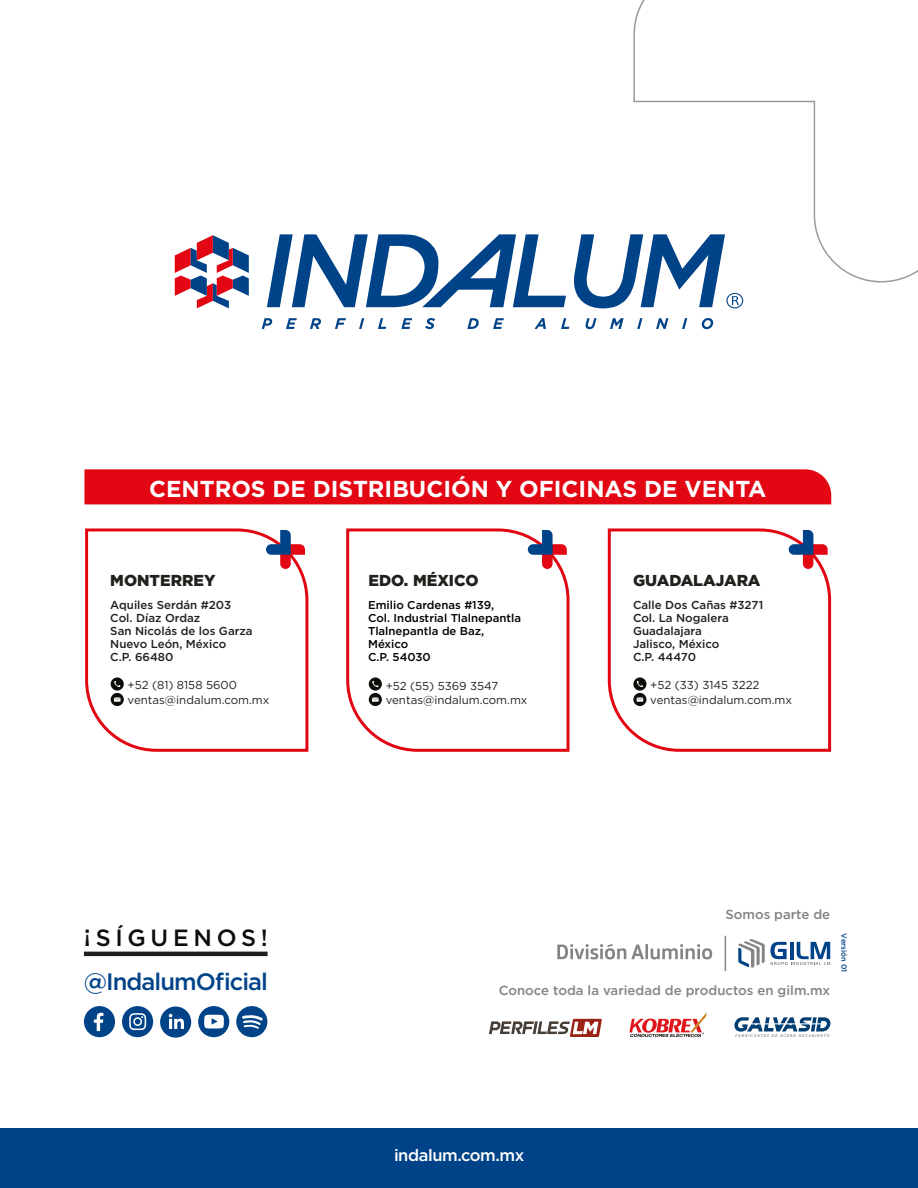
<style>
.page{position:relative;width:918px;height:1188px;background:#fff}
.page>*{position:absolute;margin:0;border:0;box-sizing:border-box;transform-origin:0 0}
.t1{font:500 23.7px "Gotham";letter-spacing:-.04em;color:#004388}
.t2{font:500 23.4px "Gotham";letter-spacing:.2em;color:#0f0d0a}
.t3{font:700 23.1px "Gotham";color:#fff}
.t4{font:500 16.5px "Gotham";letter-spacing:-.025em;color:#fff}
.t5{font:900 15.9px "Gotham";color:#20201d}
.t6{font:500 13.2px "Gotham";color:#858385}
.t7{font:500 11.55px/12.9px "Gotham";color:#20201d}
.t8{font:11.55px/14.4px "Gotham";color:#20201d}
.t9{font:500 11.4px/12.9px "Gotham";color:#010000}
.t10{font:500 7.5px "Gotham";color:#004388}
</style>
<div class="page">
<svg style="left:633px;top:0;width:285px;height:283px"></svg>
<div style="left:0;top:1129px;width:918px;height:59px;background:#004388"></div>
<svg style="left:267px;top:234px;width:299px;height:73px"></svg>
<svg style="left:175px;top:235px;width:74px;height:73px"></svg>
<svg style="left:574px;top:234px;width:169px;height:74px"></svg>
<svg style="left:262px;top:318px;width:10px;height:11px"></svg>
<svg style="left:286px;top:318px;width:11px;height:11px"></svg>
<svg style="left:310px;top:318px;width:11px;height:11px"></svg>
<svg style="left:335px;top:318px;width:11px;height:11px"></svg>
<svg style="left:359px;top:318px;width:5px;height:11px"></svg>
<svg style="left:378px;top:318px;width:8px;height:11px"></svg>
<svg style="left:401px;top:318px;width:11px;height:11px"></svg>
<svg style="left:425px;top:318px;width:10px;height:11px"></svg>
<svg style="left:467px;top:318px;width:12px;height:11px"></svg>
<svg style="left:493px;top:318px;width:11px;height:11px"></svg>
<svg style="left:534px;top:318px;width:12px;height:11px"></svg>
<svg style="left:561px;top:318px;width:8px;height:11px"></svg>
<svg style="left:586px;top:318px;width:11px;height:11px"></svg>
<svg style="left:610px;top:318px;width:14px;height:11px"></svg>
<svg style="left:637px;top:318px;width:5px;height:11px"></svg>
<svg style="left:656px;top:318px;width:12px;height:11px"></svg>
<svg style="left:682px;top:318px;width:5px;height:11px"></svg>
<svg style="left:702px;top:318px;width:11px;height:11px"></svg>
<svg style="left:85px;top:528px;width:224px;height:224px"></svg>
<svg style="left:346px;top:528px;width:224px;height:224px"></svg>
<svg style="left:607px;top:528px;width:225px;height:224px"></svg>
<div style="left:84px;top:469px;width:747px;height:35px;background:#e30613"></div>
<svg style="left:111px;top:677px;width:13px;height:29px"></svg>
<svg style="left:633px;top:677px;width:13px;height:29px"></svg>
<svg style="left:369px;top:677px;width:13px;height:29px"></svg>
<hr style="left:84px;top:952px;width:184px;height:4px;background:#1f1f1d">
<svg style="left:84px;top:1006px;width:31px;height:31px"></svg>
<svg style="left:160px;top:1007px;width:31px;height:31px"></svg>
<svg style="left:122px;top:1006px;width:31px;height:31px"></svg>
<svg style="left:198px;top:1006px;width:31px;height:31px"></svg>
<svg style="left:236px;top:1006px;width:31px;height:31px"></svg>
<svg style="left:738px;top:939px;width:92px;height:29px"></svg>
<svg style="left:557px;top:944px;width:87px;height:15px"></svg>
<hr style="left:645px;top:944px;width:3px;height:15px;background:#858385">
<svg style="left:651px;top:944px;width:61px;height:15px"></svg>
<hr style="left:725px;top:936px;width:1px;height:35px;background:#858385">
<svg style="left:629px;top:1012px;width:78px;height:25px"></svg>
<svg style="left:734px;top:1017px;width:97px;height:20px"></svg>
<svg style="left:489px;top:1019px;width:113px;height:18px"></svg>
<svg style="left:266px;top:530px;width:39px;height:39px"></svg>
<svg style="left:528px;top:530px;width:39px;height:39px"></svg>
<svg style="left:789px;top:530px;width:39px;height:39px"></svg>
<h3 class="t3" style="left:149px;top:473px;width:619px">CENTROS DE DISTRIBUCIÓN Y OFICINAS DE VENTA</h3>
<h3 class="t5" style="left:110px;top:569px;width:107px">MONTERREY</h3>
<p class="t7" style="left:110px;top:598px;width:144px">Aquiles Serdán #203<br>Col. Díaz Ordaz<br>San Nicolás de los Garza<br>Nuevo León, México<br>C.P. 66480</p>
<p class="t8" style="left:128px;top:678px;width:143px">+52 (81) 8158 5600 ventas@indalum.com.mx</p>
<h3 class="t5" style="left:368px;top:569px;width:112px">EDO. MÉXICO</h3>
<p class="t9" style="left:368px;top:598px;width:155px">Emilio Cardenas #139,<br>Col. Industrial Tlalnepantla<br>Tlalnepantla de Baz,<br>México<br>C.P. 54030</p>
<p class="t8" style="left:386px;top:678px;width:143px">+52 (55) 5369 3547 ventas@indalum.com.mx</p>
<h3 class="t5" style="left:633px;top:569px;width:129px">GUADALAJARA</h3>
<p class="t7" style="left:633px;top:598px;width:132px">Calle Dos Cañas #3271<br>Col. La Nogalera<br>Guadalajara<br>Jalisco, México<br>C.P. 44470</p>
<p class="t8" style="left:650px;top:678px;width:143px">+52 (33) 3145 3222 ventas@indalum.com.mx</p>
<h2 class="t2" style="left:84px;top:923px;width:186px">¡SÍGUENOS!</h2>
<h1 class="t1" style="left:84px;top:966px;width:186px">@IndalumOficial</h1>
<p class="t6" style="left:725px;top:906px;width:106px">Somos parte de</p>
<p class="t6" style="left:499px;top:982px;width:333px">Conoce toda la variedad de productos en gilm.mx</p>
<p class="t10" style="left:849px;top:933px;width:40px;rotate:90deg">Versión 01</p>
<h3 class="t4" style="left:394px;top:1145px;width:132px">indalum.com.mx</h3>
</div>
